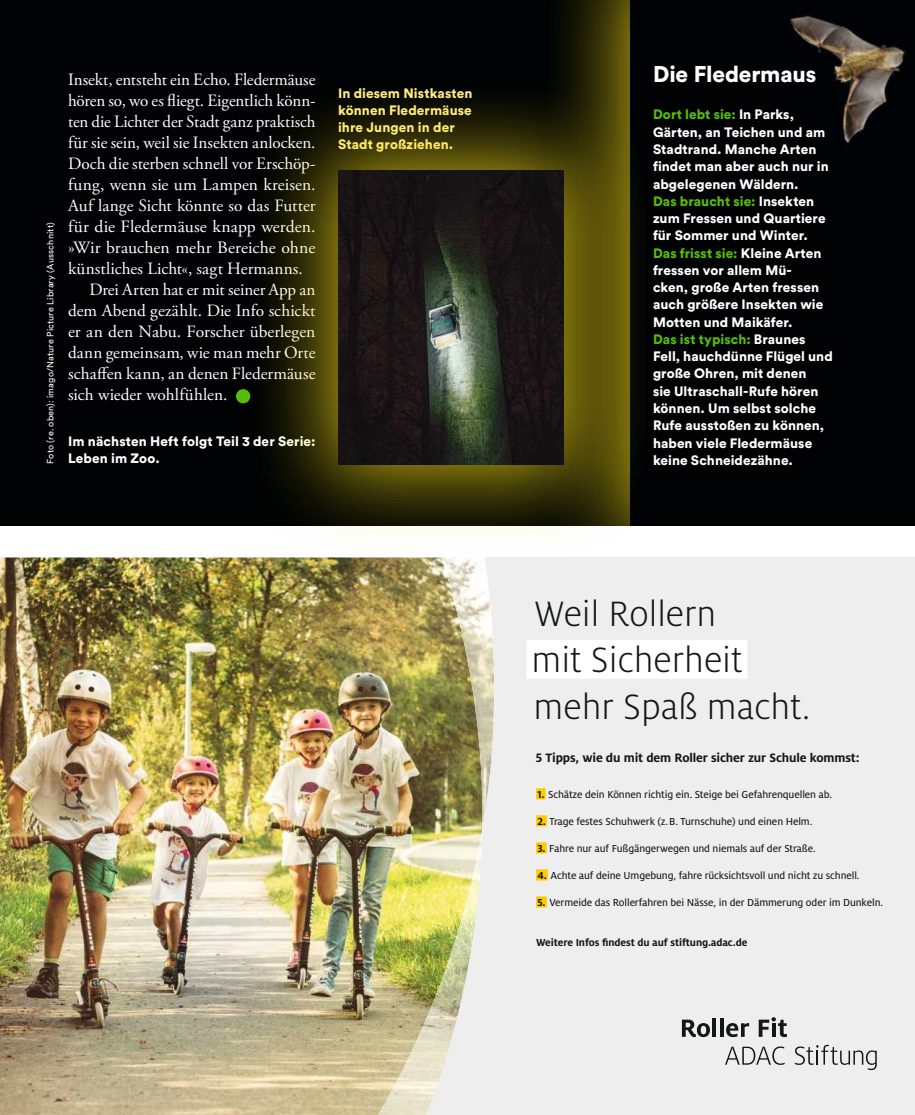
<style>
.page{position:relative;width:915px;height:1115px;background:#fff}
.page>*{position:absolute;margin:0;border:0;box-sizing:border-box;transform-origin:0 0}
.t1{font:300 39px/46.5px "Milo ADAC";color:#151616}
.t2{font:900 22.5px "Circular Std";letter-spacing:-.005em;color:#fff}
.t3{font:17.25px "Zeit Garamond Pro";color:#fff}
.t4{font:900 13.5px/17.2px "Circular Std";letter-spacing:.005em;color:#fff}
.t5{font:900 13.5px/17.2px "Circular Std";letter-spacing:.01em;color:#ffec80}
.t6{font:700 13.5px "Milo ADAC";letter-spacing:-.01em;color:#151616}
.t7{font:11.25px "Milo ADAC Text";letter-spacing:-.01em;color:#151616}
.t8{font:700 11.25px "Milo ADAC";letter-spacing:-.01em;color:#151616}
.t9{font:9px "Circular Std";letter-spacing:.02em;color:#fff}
.s1{color:#56be08}
.s2{font-family:"Milo ADAC";font-weight:700;color:#1a1701}
</style>
<div class="page">
<div style="left:0;top:0;width:914px;height:526px;background:#000203"></div>
<div style="left:536px;top:0;width:378px;height:620px;background:#fbe116;opacity:.75"></div>
<div style="left:630px;top:0;width:284px;height:526px;background:#000203"></div>
<div style="left:0;top:526px;width:914px;height:588px;background:#fff"></div>
<img style="left:790px;top:13px;width:116px;height:130px">
<div style="left:236px;top:389px;width:14px;height:14px;background:#56be08;border-radius:50%"></div>
<div style="left:244px;top:76px;width:413px;height:482px;background:#fbe116;opacity:.75"></div>
<img style="left:338px;top:170px;width:225px;height:294px">
<img style="left:0;top:557px;width:421px;height:557px">
<img style="left:369px;top:829px;width:52px;height:285px">
<svg style="left:421px;top:557px;width:493px;height:557px;background:#e7e7e0"></svg>
<svg style="left:681px;top:1019px;width:28px;height:17px"></svg>
<hr style="left:712px;top:1017px;width:4px;height:19px;background:#151616">
<svg style="left:719px;top:1017px;width:4px;height:19px"></svg>
<svg style="left:725px;top:1022px;width:23px;height:14px"></svg>
<svg style="left:758px;top:1016px;width:28px;height:20px"></svg>
<svg style="left:724px;top:1046px;width:60px;height:18px"></svg>
<svg style="left:794px;top:1044px;width:82px;height:25px;background:#c8c8c8"></svg>
<div style="left:526px;top:639px;width:221px;height:39px;background:#fff"></div>
<div style="left:536px;top:788px;width:9px;height:11px;background:#fdcc00"></div>
<div style="left:536px;top:815px;width:10px;height:11px;background:#fdcc00"></div>
<div style="left:536px;top:842px;width:10px;height:11px;background:#fdcc00"></div>
<div style="left:536px;top:869px;width:11px;height:11px;background:#fdcc00"></div>
<div style="left:536px;top:896px;width:10px;height:11px;background:#fdcc00"></div>
<p class="t9" style="left:45px;top:463px;width:243px;rotate:-90deg">Foto (re. oben): imago/Nature Picture Library (Ausschnitt)</p>
<p class="t3" style="left:68px;top:69px;width:249px">Insekt, entsteht ein Echo. Fledermäuse</p>
<p class="t3" style="left:68px;top:90px;width:249px">hören so, wo es fliegt. Eigentlich könn-</p>
<p class="t3" style="left:68px;top:111px;width:249px">ten die Lichter der Stadt ganz praktisch</p>
<p class="t3" style="left:68px;top:132px;width:249px">für sie sein, weil sie Insekten anlocken.</p>
<p class="t3" style="left:68px;top:153px;width:249px">Doch die sterben schnell vor Erschöp-</p>
<p class="t3" style="left:68px;top:174px;width:249px">fung, wenn sie um Lampen kreisen.</p>
<p class="t3" style="left:68px;top:195px;width:249px">Auf lange Sicht könnte so das Futter</p>
<p class="t3" style="left:68px;top:216px;width:249px">für die Fledermäuse knapp werden.</p>
<p class="t3" style="left:68px;top:237px;width:249px">»Wir brauchen mehr Bereiche ohne</p>
<p class="t3" style="left:68px;top:258px;width:236px">künstliches Licht«, sagt Hermanns.</p>
<p class="t3" style="left:89px;top:279px;width:227px">Drei Arten hat er mit seiner App an</p>
<p class="t3" style="left:68px;top:300px;width:249px">dem Abend gezählt. Die Info schickt</p>
<p class="t3" style="left:68px;top:321px;width:249px">er an den Nabu. Forscher überlegen</p>
<p class="t3" style="left:68px;top:342px;width:249px">dann gemeinsam, wie man mehr Orte</p>
<p class="t3" style="left:68px;top:363px;width:249px">schaffen kann, an denen Fledermäuse</p>
<p class="t3" style="left:68px;top:384px;width:161px">sich wieder wohlfühlen.</p>
<p class="t4" style="left:68px;top:432px;width:249px">Im nächsten Heft folgt Teil 3 der Serie:<br>Leben im Zoo.</p>
<p class="t5" style="left:338px;top:84px;width:136px">In diesem Nistkasten können Fledermäuse ihre Jungen in der<br>Stadt großziehen.</p>
<h2 class="t2" style="left:652px;top:59px;width:165px">Die Fledermaus</h2>
<p class="t4" style="left:652px;top:106px;width:181px"><span class="s1">Dort lebt sie:</span> In Parks,<br>Gärten, an Teichen und am<br>Stadtrand. Manche Arten findet man aber auch nur in abgelegenen Wäldern.<br><span class="s1">Das braucht sie:</span> Insekten zum Fressen und Quartiere für Sommer und Winter.<br><span class="s1">Das frisst sie:</span> Kleine Arten fressen vor allem Mü-<br>cken, große Arten fressen auch größere Insekten wie<br>Motten und Maikäfer.<br><span class="s1">Das ist typisch:</span> Braunes<br>Fell, hauchdünne Flügel und große Ohren, mit denen<br>sie Ultraschall-Rufe hören können. Um selbst solche<br>Rufe ausstoßen zu können, haben viele Fledermäuse keine Schneidezähne.</p>
<h1 class="t1" style="left:531px;top:590px;width:280px">Weil Rollern<br>mit Sicherheit mehr Spaß macht.</h1>
<p class="t6" style="left:535px;top:750px;width:325px">5 Tipps, wie du mit dem Roller sicher zur Schule kommst:</p>
<p class="t7" style="left:537px;top:787px;width:296px"><span class="s2">1.</span> Schätze dein Können richtig ein. Steige bei Gefahrenquellen ab.</p>
<p class="t7" style="left:537px;top:814px;width:276px"><span class="s2">2.</span> Trage festes Schuhwerk (z.B. Turnschuhe) und einen Helm.</p>
<p class="t7" style="left:537px;top:841px;width:279px"><span class="s2">3.</span> Fahre nur auf Fußgängerwegen und niemals auf der Straße.</p>
<p class="t7" style="left:537px;top:868px;width:323px"><span class="s2">4.</span> Achte auf deine Umgebung, fahre rücksichtsvoll und nicht zu schnell.</p>
<p class="t7" style="left:537px;top:895px;width:347px"><span class="s2">5.</span> Vermeide das Rollerfahren bei Nässe, in der Dämmerung oder im Dunkeln.</p>
<p class="t8" style="left:536px;top:935px;width:213px">Weitere Infos findest du auf stiftung.adac.de</p>
</div>
